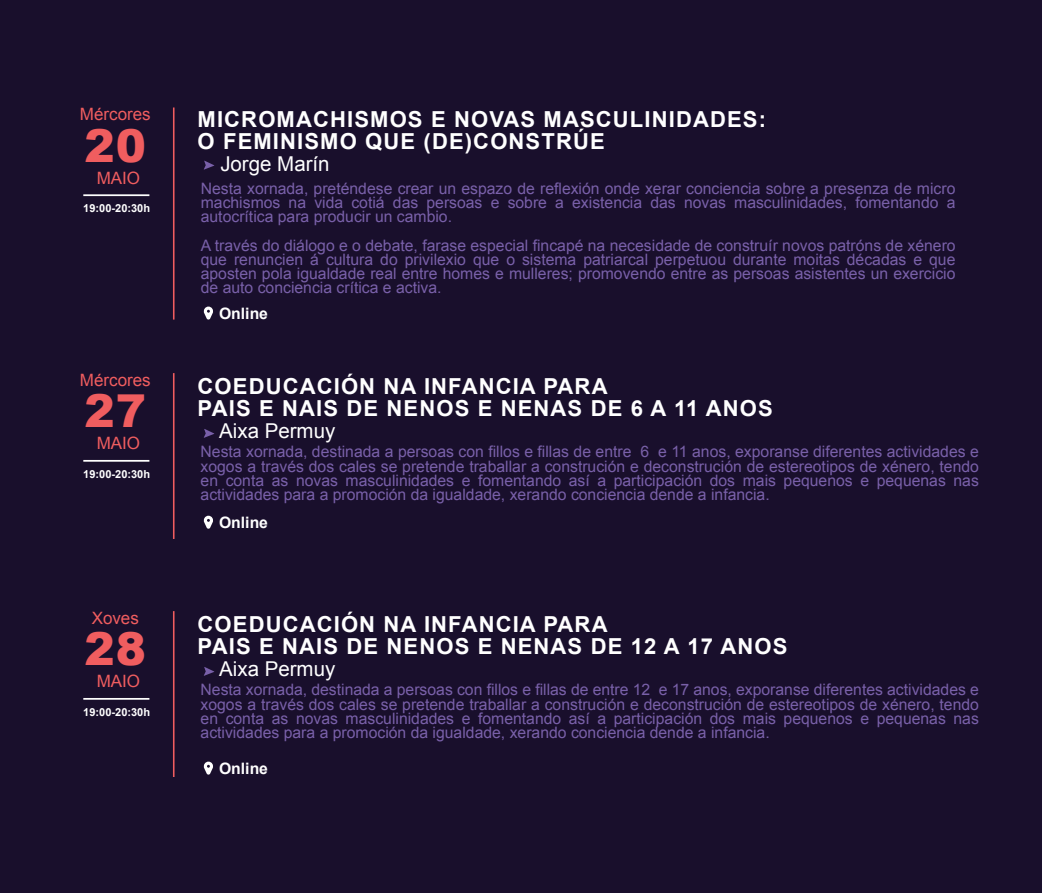
<style>
.page{position:relative;width:1042px;height:893px;background:#190f2c}
.page>*{position:absolute;margin:0;border:0;box-sizing:border-box;transform-origin:0 0}
.t1{font:900 45.32px "Arial";color:#f05d5f}
.t2{font:700 22.05px/22.1px "Arial";letter-spacing:.05em;color:#fff}
.t3{font:20.47px "Arial";color:#fff}
.t4{font:16.97px "Arial";color:#f05d5f}
.t5{font:15.75px/14.2px "Arial";color:#7960a9;text-align:justify}
.t6{font:700 15.75px "Arial";color:#fff}
.t7{font:700 11.03px "Arial";color:#fff}
</style>
<div class="page">
<svg style="left:204px;top:161px;width:10px;height:9px"></svg>
<hr style="left:173px;top:107px;width:1px;height:213px;background:#f05d5f">
<hr style="left:83px;top:194px;width:66px;height:2px;background:#fff">
<hr style="left:173px;top:373px;width:1px;height:166px;background:#f05d5f">
<hr style="left:83px;top:460px;width:66px;height:2px;background:#fff">
<svg style="left:204px;top:429px;width:10px;height:9px"></svg>
<hr style="left:173px;top:611px;width:1px;height:166px;background:#f05d5f">
<hr style="left:83px;top:698px;width:66px;height:2px;background:#fff">
<svg style="left:204px;top:667px;width:10px;height:9px"></svg>
<svg style="left:203px;top:307px;width:10px;height:13px"></svg>
<svg style="left:203px;top:516px;width:10px;height:13px"></svg>
<svg style="left:203px;top:762px;width:10px;height:13px"></svg>
<p class="t4" style="left:80px;top:103px;width:72px">Mércores</p>
<h1 class="t1" style="left:84px;top:113px;width:63px">20</h1>
<p class="t4" style="left:97px;top:166px;width:45px">MAIO</p>
<p class="t7" style="left:83px;top:201px;width:68px">19:00-20:30h</p>
<p class="t4" style="left:80px;top:369px;width:72px">Mércores</p>
<h1 class="t1" style="left:84px;top:378px;width:63px">27</h1>
<p class="t4" style="left:97px;top:432px;width:45px">MAIO</p>
<p class="t7" style="left:83px;top:466px;width:68px">19:00-20:30h</p>
<p class="t4" style="left:92px;top:607px;width:49px">Xoves</p>
<h1 class="t1" style="left:84px;top:616px;width:63px">28</h1>
<p class="t4" style="left:97px;top:670px;width:45px">MAIO</p>
<p class="t7" style="left:83px;top:704px;width:68px">19:00-20:30h</p>
<h2 class="t2" style="left:198px;top:109px;width:570px">MICROMACHISMOS E NOVAS MASCULINIDADES:<br>O FEMINISMO QUE (DE)CONSTRÚE</h2>
<p class="t3" style="left:220px;top:150px;width:111px">Jorge Marín</p>
<p class="t5" style="left:201px;top:181px;width:756px">Nesta xornada, preténdese crear un espazo de reflexión onde xerar conciencia sobre a presenza de micro machismos na vida cotiá das persoas e sobre a existencia das novas masculinidades, fomentando a autocrítica para producir un cambio.</p>
<p class="t5" style="left:201px;top:238px;width:756px">A través do diálogo e o debate, farase especial fincapé na necesidade de construír novos patróns de xénero que renuncien á cultura do privilexio que o sistema patriarcal perpetuou durante moitas décadas e que aposten pola igualdade real entre homes e mulleres; promovendo entre as persoas asistentes un exercicio de auto conciencia crítica e activa.</p>
<p class="t6" style="left:219px;top:303px;width:51px">Online</p>
<h2 class="t2" style="left:198px;top:376px;width:577px">COEDUCACIÓN NA INFANCIA PARA<br>PAIS E NAIS DE NENOS E NENAS DE 6 A 11 ANOS</h2>
<p class="t3" style="left:219px;top:417px;width:118px">Aixa Permuy</p>
<p class="t5" style="left:201px;top:445px;width:780px">Nesta xornada, destinada a persoas con fillos e fillas de entre 6 e 11 anos, exporanse diferentes actividades e xogos a través dos cales se pretende traballar a construción e deconstrución de estereotipos de xénero, tendo en conta as novas masculinidades e fomentando así a participación dos mais pequenos e pequenas nas actividades para a promoción da igualdade, xerando conciencia dende a infancia.</p>
<p class="t6" style="left:219px;top:512px;width:51px">Online</p>
<h2 class="t2" style="left:198px;top:614px;width:591px">COEDUCACIÓN NA INFANCIA PARA<br>PAIS E NAIS DE NENOS E NENAS DE 12 A 17 ANOS</h2>
<p class="t3" style="left:219px;top:655px;width:118px">Aixa Permuy</p>
<p class="t5" style="left:201px;top:683px;width:780px">Nesta xornada, destinada a persoas con fillos e fillas de entre 12 e 17 anos, exporanse diferentes actividades e xogos a través dos cales se pretende traballar a construción e deconstrución de estereotipos de xénero, tendo en conta as novas masculinidades e fomentando así a participación dos mais pequenos e pequenas nas actividades para a promoción da igualdade, xerando conciencia dende a infancia.</p>
<p class="t6" style="left:219px;top:758px;width:51px">Online</p>
</div>
